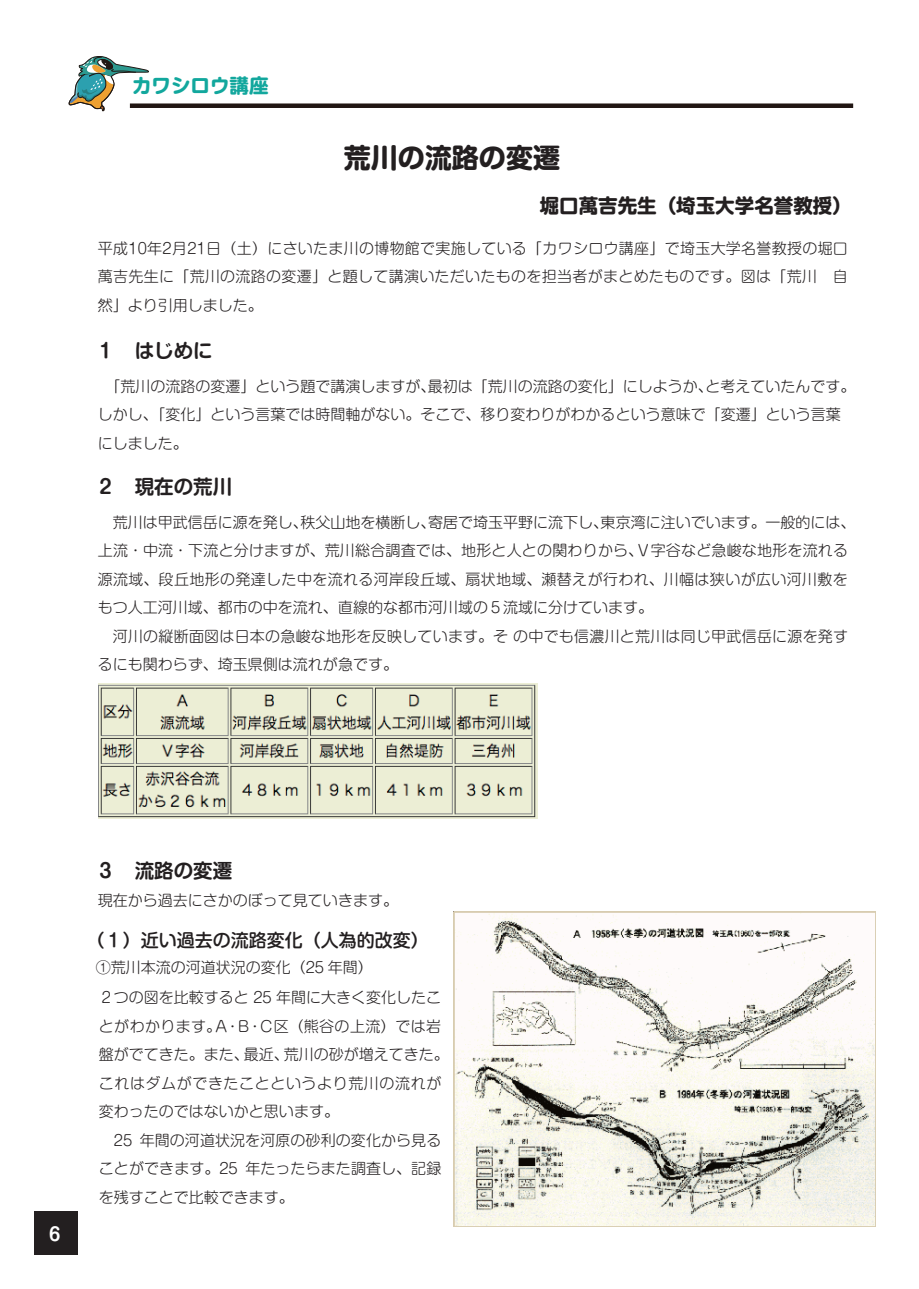
<style>
.page{position:relative;width:919px;height:1289px;background:#fff}
.page>*{position:absolute;margin:0;border:0;box-sizing:border-box;transform-origin:0 0}
.t1{font:700 27px "Shin M Go Pro";color:#231f20}
.t2{font:700 19.5px "Shin M Go Pro De";color:#231f20}
.t3{font:700 19.5px "Shin M Go Pro";color:#231f20}
.t4{font:700 19.5px "Shin M Go Pro";color:#12a79d}
.t5{font:500 18px "Shin M Go Pro";color:#231f20}
.t6{font:700 18px "Shin M Go Pro De";color:#fff}
.t7{font:300 15px/28.5px "Shin M Go Pro";color:#231f20}
</style>
<div class="page">
<div style="left:34px;top:1210px;width:44px;height:44px;background:#231f20"></div>
<svg style="left:69px;top:56px;width:80px;height:55px"></svg>
<div style="left:130px;top:103px;width:723px;height:5px;background:#211613"></div>
<img style="left:98px;top:683px;width:439px;height:135px">
<img style="left:454px;top:911px;width:421px;height:314px">
<h2 class="t4" style="left:132px;top:70px;width:138px">カワシロウ講座</h2>
<h1 class="t1" style="left:344px;top:136px;width:217px">荒川の流路の変遷</h1>
<h2 class="t3" style="left:539px;top:190px;width:313px">堀口萬吉先生（埼玉大学名誉教授）</h2>
<p class="t7" style="left:98px;top:232px;width:751px;text-align:justify">平成10年2月21日（土）にさいたま川の博物館で実施している「カワシロウ講座」で埼玉大学名誉教授の堀口萬吉先生に「荒川の流路の変遷」と題して講演いただいたものを担当者がまとめたものです。図は「荒川　自然」より引用しました。</p>
<h2 class="t2" style="left:96px;top:334px;width:118px">１　はじめに</h2>
<p class="t7" style="left:98px;top:370px;width:759px">　「荒川の流路の変遷」という題で講演しますが、最初は「荒川の流路の変化」にしようか、と考えていたんです。しかし、「変化」という言葉では時間軸がない。そこで、移り変わりがわかるという意味で「変遷」という言葉にしました。</p>
<h2 class="t2" style="left:96px;top:470px;width:138px">２　現在の荒川</h2>
<p class="t7" style="left:98px;top:506px;width:759px">　荒川は甲武信岳に源を発し、秩父山地を横断し、寄居で埼玉平野に流下し、東京湾に注いでいます。一般的には、上流・中流・下流と分けますが、荒川総合調査では、地形と人との関わりから、Ｖ字谷など急峻な地形を流れる源流域、段丘地形の発達した中を流れる河岸段丘域、扇状地域、瀬替えが行われ、川幅は狭いが広い河川敷をもつ人工河川域、都市の中を流れ、直線的な都市河川域の５流域に分けています。<br>　河川の縦断面図は日本の急峻な地形を反映しています。そ の中でも信濃川と荒川は同じ甲武信岳に源を発するにも関わらず、埼玉県側は流れが急です。</p>
<p class="t6" style="left:49px;top:1219px;width:13px">6</p>
<h2 class="t2" style="left:96px;top:854px;width:138px">３　流路の変遷</h2>
<p class="t7" style="left:98px;top:884px;width:302px">現在から過去にさかのぼって見ていきます。</p>
<p class="t5" style="left:87px;top:925px;width:344px">（１）近い過去の流路変化（人為的改変）</p>
<p class="t7" style="left:96px;top:950px;width:347px;line-height:30.3px">①荒川本流の河道状況の変化（25 年間）<br>２つの図を比較すると 25 年間に大きく変化したこ</p>
<p class="t7" style="left:99px;top:1009px;width:351px">とがわかります。Ａ・Ｂ・Ｃ区（熊谷の上流）では岩盤がでてきた。また、最近、荒川の砂が増えてきた。これはダムができたことというより荒川の流れが変わったのではないかと思います。<br>　25 年間の河道状況を河原の砂利の変化から見ることができます。25 年たったらまた調査し、記録を残すことで比較できます。</p>
</div>
